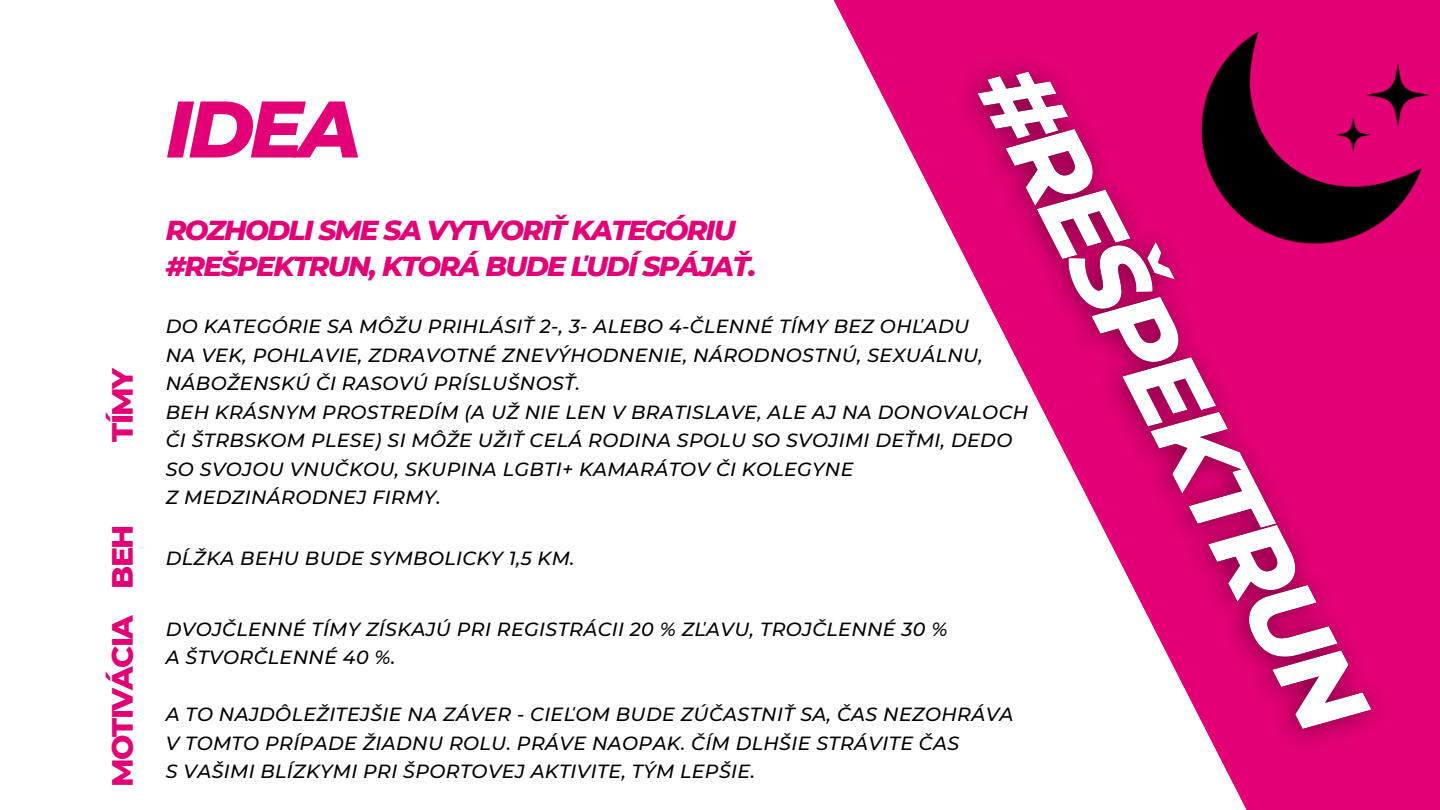
<style>
.page{position:relative;width:1440px;height:810px;background:#fff}
.page>*{position:absolute;margin:0;border:0;box-sizing:border-box;transform-origin:0 0}
.t1{font:italic 800 80px "Montserrat";color:#e10075}
.t2{font:800 30px "Montserrat";letter-spacing:-.06em;color:#e10075}
.t3{font:italic 800 28px/36px "Montserrat";letter-spacing:-.06em;color:#e10075}
.t4{font:italic 500 19px/28.5px "Montserrat";letter-spacing:.02em;color:#000}
</style>
<div class="page">
<svg style="left:833px;top:0;width:607px;height:810px"></svg>
<img style="left:1200px;top:0;width:240px;height:249px">
<img style="left:906px;top:1px;width:529px;height:797px">
<h2 class="t2" style="left:104px;top:442px;width:76px;rotate:-90deg">TÍMY</h2>
<h2 class="t2" style="left:104px;top:589px;width:65px;rotate:-90deg">BEH</h2>
<h2 class="t2" style="left:104px;top:787px;width:174px;rotate:-90deg">MOTIVÁCIA</h2>
<h1 class="t1" style="left:166px;top:80px;width:197px">IDEA</h1>
<h3 class="t3" style="left:166px;top:212px;width:592px">ROZHODLI SME SA VYTVORIŤ KATEGÓRIU #REŠPEKTRUN, KTORÁ BUDE ĽUDÍ SPÁJAŤ.</h3>
<p class="t4" style="left:166px;top:312px;width:864px">DO KATEGÓRIE SA MÔŽU PRIHLÁSIŤ 2-, 3- ALEBO 4-ČLENNÉ TÍMY BEZ OHĽADU<br>NA VEK, POHLAVIE, ZDRAVOTNÉ ZNEVÝHODNENIE, NÁRODNOSTNÚ, SEXUÁLNU, NÁBOŽENSKÚ ČI RASOVÚ PRÍSLUŠNOSŤ.<br>BEH KRÁSNYM PROSTREDÍM (A UŽ NIE LEN V BRATISLAVE, ALE AJ NA DONOVALOCH ČI ŠTRBSKOM PLESE) SI MÔŽE UŽIŤ CELÁ RODINA SPOLU SO SVOJIMI DEŤMI, DEDO SO SVOJOU VNUČKOU, SKUPINA LGBTI+ KAMARÁTOV ČI KOLEGYNE<br>Z MEDZINÁRODNEJ FIRMY.</p>
<p class="t4" style="left:166px;top:544px;width:410px">DĹŽKA BEHU BUDE SYMBOLICKY 1,5 KM.</p>
<p class="t4" style="left:166px;top:615px;width:783px">DVOJČLENNÉ TÍMY ZÍSKAJÚ PRI REGISTRÁCII 20 % ZĽAVU, TROJČLENNÉ 30 %<br>A ŠTVORČLENNÉ 40 %.</p>
<p class="t4" style="left:166px;top:700px;width:849px">A TO NAJDÔLEŽITEJŠIE NA ZÁVER - CIEĽOM BUDE ZÚČASTNIŤ SA, ČAS NEZOHRÁVA<br>V TOMTO PRÍPADE ŽIADNU ROLU. PRÁVE NAOPAK. ČÍM DLHŠIE STRÁVITE ČAS<br>S VAŠIMI BLÍZKYMI PRI ŠPORTOVEJ AKTIVITE, TÝM LEPŠIE.</p>
</div>
